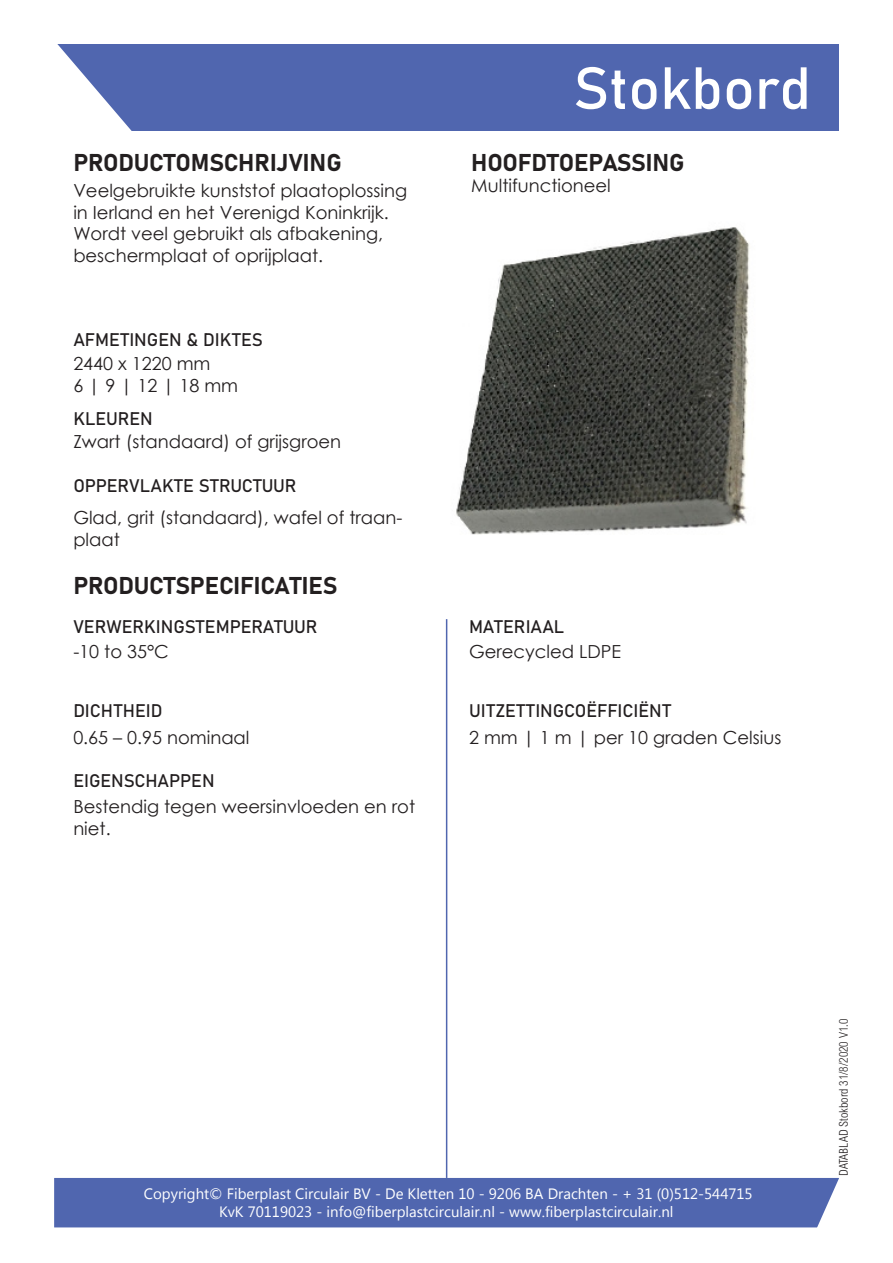
<style>
.page{position:relative;width:893px;height:1263px;background:#fff}
.page>*{position:absolute;margin:0;border:0;box-sizing:border-box;transform-origin:0 0}
.naam{font:58.5px "Bahnschrift";color:#fff}
.titels{font:24px "Bahnschrift";letter-spacing:-.01em;color:#231f20}
.basis_tekst{font:18px/21.6px "Century Gothic";color:#231f20}
.titels-2{font:18px "Bahnschrift";color:#231f20}
.t1{font:15px "Microsoft Tai Le";color:#fff}
.t2{font:300 12px "Arial Nova Cond";color:#231f20}
</style>
<div class="page">
<img style="left:456px;top:227px;width:294px;height:308px">
<div style="left:54px;top:44px;width:785px;height:87px;background:#5066af"></div>
<div style="left:54px;top:1178px;width:785px;height:49px;background:#5066af"></div>
<hr style="left:446px;top:619px;width:1px;height:559px;background:#5066af">
<svg style="left:54px;top:44px;width:78px;height:87px"></svg>
<svg style="left:813px;top:1178px;width:26px;height:50px"></svg>
<p class="naam" style="left:573px;top:51px;width:239px">Stokbord</p>
<p class="titels" style="left:73px;top:147px;width:270px">PRODUCTOMSCHRIJVING</p>
<p class="titels" style="left:471px;top:147px;width:215px">HOOFDTOEPASSING</p>
<p class="basis_tekst" style="left:471px;top:175px;width:141px">Multifunctioneel</p>
<p class="basis_tekst" style="left:73px;top:180px;width:335px">Veelgebruikte kunststof plaatoplossing in Ierland en het Verenigd Koninkrijk.<br>Wordt veel gebruikt als afbakening, beschermplaat of oprijplaat.</p>
<p class="titels-2" style="left:73px;top:329px;width:191px">AFMETINGEN &amp; DIKTES</p>
<p class="basis_tekst" style="left:73px;top:353px;width:166px">2440 x 1220 mm<br>6 | 9 | 12 | 18 mm</p>
<p class="titels-2" style="left:73px;top:407px;width:81px">KLEUREN</p>
<p class="basis_tekst" style="left:73px;top:430px;width:269px">Zwart (standaard) of grijsgroen</p>
<p class="titels-2" style="left:73px;top:474px;width:225px">OPPERVLAKTE STRUCTUUR</p>
<p class="basis_tekst" style="left:73px;top:506px;width:331px">Glad, grit (standaard), wafel of traan&shy;plaat</p>
<p class="titels" style="left:73px;top:570px;width:266px">PRODUCTSPECIFICATIES</p>
<p class="titels-2" style="left:73px;top:616px;width:246px">VERWERKINGSTEMPERATUUR</p>
<p class="basis_tekst" style="left:73px;top:640px;width:97px">-10 to 35°C</p>
<p class="titels-2" style="left:73px;top:700px;width:91px">DICHTHEID</p>
<p class="basis_tekst" style="left:73px;top:726px;width:178px">0.65 – 0.95 nominaal</p>
<p class="titels-2" style="left:73px;top:769px;width:143px">EIGENSCHAPPEN</p>
<p class="basis_tekst" style="left:73px;top:795px;width:343px">Bestendig tegen weersinvloeden en rot niet.</p>
<p class="titels-2" style="left:469px;top:616px;width:97px">MATERIAAL</p>
<p class="basis_tekst" style="left:469px;top:640px;width:154px">Gerecycled LDPE</p>
<p class="titels-2" style="left:469px;top:700px;width:204px">UITZETTINGCOËFFICIËNT</p>
<p class="basis_tekst" style="left:469px;top:726px;width:314px">2 mm | 1 m | per 10 graden Celsius</p>
<p class="t1" style="left:144px;top:1185px;width:610px">Copyright© Fiberplast Circulair BV - De Kletten 10 - 9206 BA Drachten - + 31 (0)512-544715</p>
<p class="t1" style="left:219px;top:1203px;width:456px">KvK 70119023 - info@fiberplastcirculair.nl - www.fiberplastcirculair.nl</p>
<p class="t2" style="left:836px;top:1176px;width:158px;rotate:-90deg">DATABLAD Stokbord 31/8/2020 V1.0</p>
</div>
